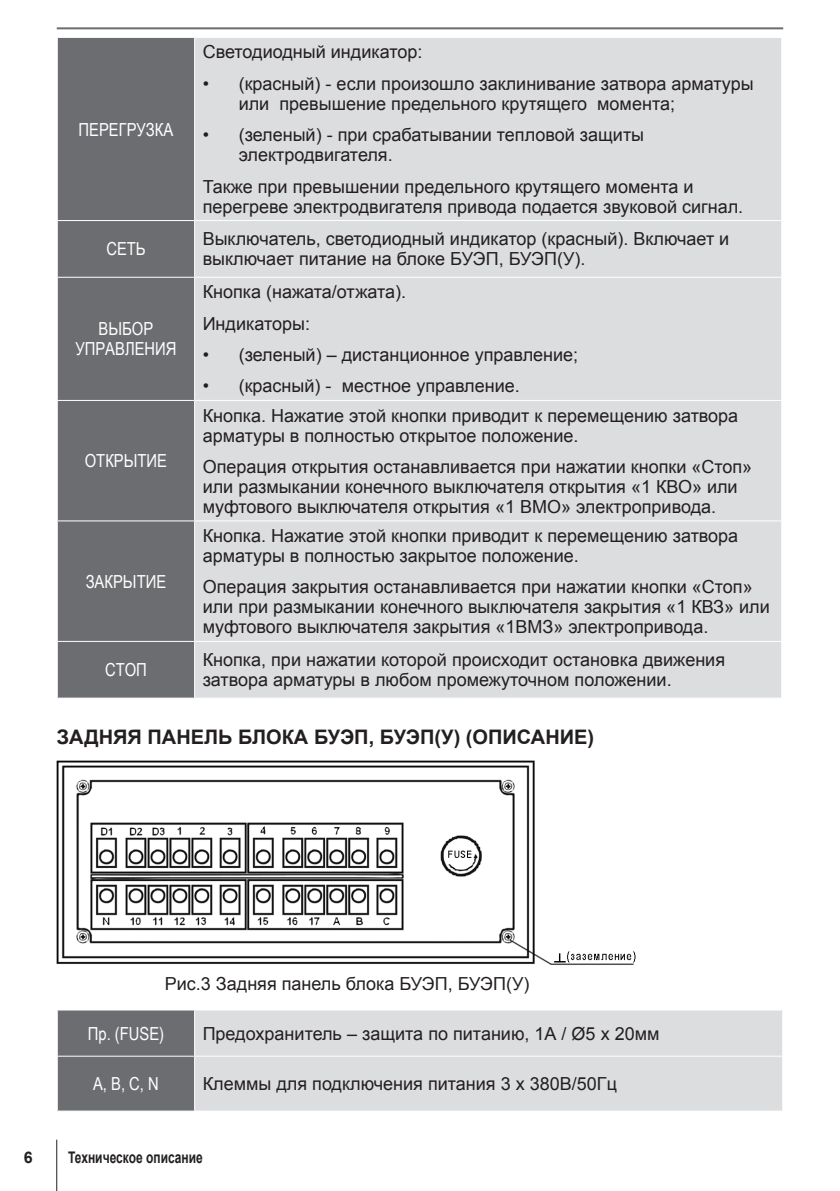
<style>
.page{position:relative;width:840px;height:1191px;background:#fff}
.page>*{position:absolute;margin:0;border:0;box-sizing:border-box;transform-origin:0 0}
.Paragraph_Style_2{font:700 20px "Arial";color:#231f20}
.Paragraph_Style_4{font:18px/20px "Arial";color:#231f20}
.table2{font:18px/20px "Arial Narrow";color:#fff;text-align:center}
.t1{font:700 16px "Arial";color:#231f20;scale:.75 1}
.t2{font:700 16px "Arial";color:#231f20}
</style>
<div class="page">
<hr style="left:56px;top:1139px;width:1px;height:52px;background:#231f20">
<hr style="left:57px;top:27px;width:725px;height:2px;background:#6c6d70">
<div style="left:58px;top:38px;width:136px;height:659px;background:#6c6d70"></div>
<div style="left:195px;top:38px;width:585px;height:659px;background:#dcdddf"></div>
<hr style="left:57px;top:220px;width:137px;height:1px;background:#fff">
<hr style="left:194px;top:220px;width:587px;height:1px;background:#fff">
<hr style="left:57px;top:277px;width:137px;height:1px;background:#fff">
<hr style="left:194px;top:277px;width:587px;height:1px;background:#fff">
<hr style="left:57px;top:400px;width:137px;height:1px;background:#fff">
<hr style="left:194px;top:400px;width:587px;height:1px;background:#fff">
<hr style="left:57px;top:520px;width:137px;height:1px;background:#fff">
<hr style="left:194px;top:520px;width:587px;height:1px;background:#fff">
<hr style="left:57px;top:641px;width:137px;height:1px;background:#fff">
<hr style="left:194px;top:641px;width:587px;height:1px;background:#fff">
<div style="left:58px;top:1010px;width:136px;height:100px;background:#6c6d70"></div>
<div style="left:195px;top:1010px;width:586px;height:100px;background:#dcdddf"></div>
<hr style="left:57px;top:1055px;width:137px;height:1px;background:#fff">
<hr style="left:194px;top:1055px;width:588px;height:1px;background:#fff">
<img style="left:57px;top:760px;width:579px;height:205px">
<p class="table2" style="left:79px;top:118px;width:96px">ПЕРЕГРУЗКА</p>
<p class="Paragraph_Style_4" style="left:202px;top:42px;width:221px">Светодиодный индикатор:</p>
<p class="Paragraph_Style_4" style="left:238px;top:74px;width:516px;text-indent:-36px">• (красный) - если произошло заклинивание затвора арматуры или превышение предельного крутящего момента;</p>
<p class="Paragraph_Style_4" style="left:238px;top:125px;width:407px;text-indent:-36px">• (зеленый) - при срабатывании тепловой защиты электродвигателя.</p>
<p class="Paragraph_Style_4" style="left:202px;top:176px;width:541px">Также при превышении предельного крутящего момента и перегреве электродвигателя привода подается звуковой сигнал.</p>
<p class="table2" style="left:106px;top:238px;width:41px">СЕТЬ</p>
<p class="Paragraph_Style_4" style="left:202px;top:229px;width:528px">Выключатель, светодиодный индикатор (красный). Включает и выключает питание на блоке БУЭП, БУЭП(У).</p>
<p class="table2" style="left:75px;top:318px;width:103px">ВЫБОР<br>УПРАВЛЕНИЯ</p>
<p class="table2" style="left:85px;top:450px;width:84px">ОТКРЫТИЕ</p>
<p class="table2" style="left:86px;top:570px;width:82px">ЗАКРЫТИЕ</p>
<p class="Paragraph_Style_4" style="left:202px;top:282px;width:205px">Кнопка (нажата/отжата).</p>
<p class="Paragraph_Style_4" style="left:202px;top:313px;width:109px">Индикаторы:</p>
<p class="Paragraph_Style_4" style="left:202px;top:345px;width:377px">• (зеленый) – дистанционное управление;</p>
<p class="Paragraph_Style_4" style="left:202px;top:376px;width:318px">• (красный) - местное управление.</p>
<p class="Paragraph_Style_4" style="left:202px;top:405px;width:537px">Кнопка. Нажатие этой кнопки приводит к перемещению затвора арматуры в полностью открытое положение.</p>
<p class="Paragraph_Style_4" style="left:202px;top:457px;width:551px">Операция открытия останавливается при нажатии кнопки «Стоп» или размыкании конечного выключателя открытия «1 КВО» или муфтового выключателя открытия «1 ВМО» электропривода.</p>
<p class="Paragraph_Style_4" style="left:202px;top:526px;width:537px">Кнопка. Нажатие этой кнопки приводит к перемещению затвора арматуры в полностью закрытое положение.</p>
<p class="Paragraph_Style_4" style="left:202px;top:577px;width:568px">Операция закрытия останавливается при нажатии кнопки «Стоп» или при размыкании конечного выключателя закрытия «1 КВЗ» или муфтового выключателя закрытия «1ВМЗ» электропривода.</p>
<p class="table2" style="left:105px;top:659px;width:43px">СТОП</p>
<p class="Paragraph_Style_4" style="left:202px;top:650px;width:523px">Кнопка, при нажатии которой происходит остановка движения затвора арматуры в любом промежуточном положении.</p>
<p class="Paragraph_Style_2" style="left:57px;top:723px;width:538px">ЗАДНЯЯ ПАНЕЛЬ БЛОКА БУЭП, БУЭП(У) (ОПИСАНИЕ)</p>
<p class="Paragraph_Style_4" style="left:165px;top:974px;width:366px">Рис.3 Задняя панель блока БУЭП, БУЭП(У)</p>
<p class="table2" style="left:88px;top:1022px;width:78px">Пр. (FUSE)</p>
<p class="Paragraph_Style_4" style="left:202px;top:1023px;width:458px">Предохранитель – защита по питанию, 1А / Ø5 x 20мм</p>
<p class="table2" style="left:93px;top:1073px;width:67px">A, B, C, N</p>
<p class="Paragraph_Style_4" style="left:202px;top:1074px;width:415px">Клеммы для подключения питания 3 x 380В/50Гц</p>
<p class="t2" style="left:24px;top:1146px;width:10px">6</p>
<p class="t1" style="left:68px;top:1146px;width:181px">Техническое описание</p>
</div>
